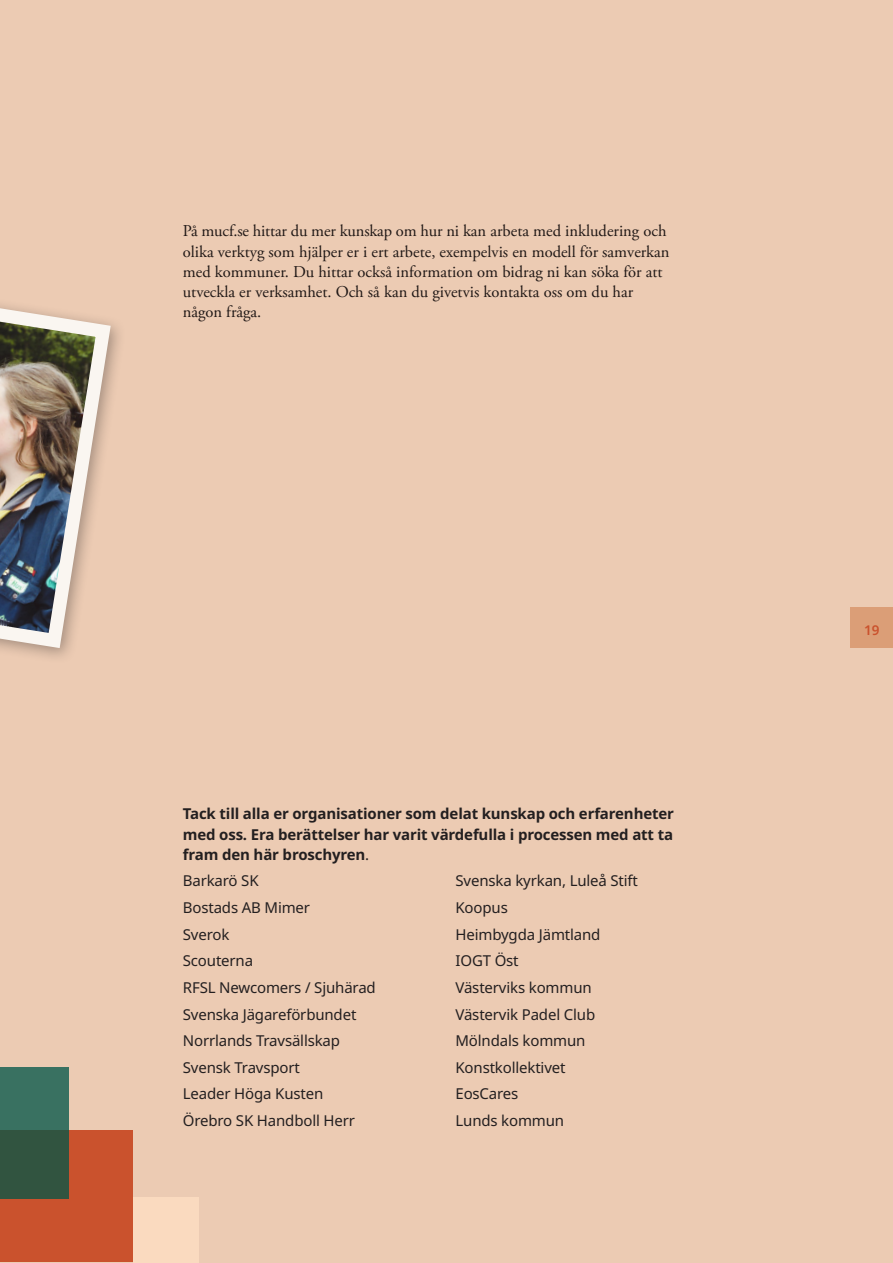
<style>
.page{position:relative;width:893px;height:1263px;background:#eccbb3}
.page>*{position:absolute;margin:0;border:0;box-sizing:border-box;transform-origin:0 0}
.BRÖDTEXT___Normal{font:16.5px/20.2px "Adobe Garamond Pro";color:#231f20}
.PUNKTLISTA_2{font:15px "Noto Sans";letter-spacing:-.01em;color:#231f20}
.PUNKTLISTA_2-2{font:700 15px/20.2px "Noto Sans";letter-spacing:-.01em;color:#231f20;text-align:justify}
.t1{font:600 13.5px "Noto Sans";color:#ca522d}
.s1{font-weight:400}
</style>
<div class="page">
<div style="left:133px;top:1197px;width:66px;height:66px;background:#fadabf"></div>
<div style="left:0;top:1130px;width:133px;height:131px;background:#ca522d"></div>
<svg style="left:0;top:1067px;width:69px;height:131px;background:#34614f"></svg>
<img style="left:0;top:305px;width:118px;height:351px">
<div style="left:850px;top:608px;width:43px;height:40px;background:#db9e77"></div>
<p class="BRÖDTEXT___Normal" style="left:183px;top:221px;width:488px">På mucf.se hittar du mer kunskap om hur ni kan arbeta med inkludering och olika verktyg som hjälper er i ert arbete, exempelvis en modell för samverkan med kommuner. Du hittar också information om bidrag ni kan söka för att utveckla er verksamhet. Och så kan du givetvis kontakta oss om du har någon fråga.</p>
<p class="PUNKTLISTA_2-2" style="left:183px;top:804px;width:493px">Tack till alla er organisationer som delat kunskap och erfarenheter med oss. Era berättelser har varit värdefulla i processen med att ta fram den här broschyren<span class="s1">.</span></p>
<p class="PUNKTLISTA_2" style="left:183px;top:870px;width:77px">Barkarö SK</p>
<p class="PUNKTLISTA_2" style="left:183px;top:897px;width:129px">Bostads AB Mimer</p>
<p class="PUNKTLISTA_2" style="left:183px;top:924px;width:48px">Sverok</p>
<p class="PUNKTLISTA_2" style="left:183px;top:950px;width:72px">Scouterna</p>
<p class="PUNKTLISTA_2" style="left:183px;top:977px;width:194px">RFSL Newcomers / Sjuhärad</p>
<p class="PUNKTLISTA_2" style="left:183px;top:1003px;width:175px">Svenska Jägareförbundet</p>
<p class="PUNKTLISTA_2" style="left:183px;top:1030px;width:159px">Norrlands Travsällskap</p>
<p class="PUNKTLISTA_2" style="left:183px;top:1057px;width:119px">Svensk Travsport</p>
<p class="PUNKTLISTA_2" style="left:183px;top:1083px;width:142px">Leader Höga Kusten</p>
<p class="PUNKTLISTA_2" style="left:183px;top:1110px;width:174px">Örebro SK Handboll Herr</p>
<p class="PUNKTLISTA_2" style="left:455px;top:870px;width:184px">Svenska kyrkan, Luleå Stift</p>
<p class="PUNKTLISTA_2" style="left:455px;top:897px;width:54px">Koopus</p>
<p class="PUNKTLISTA_2" style="left:455px;top:924px;width:146px">Heimbygda Jämtland</p>
<p class="PUNKTLISTA_2" style="left:455px;top:950px;width:65px">IOGT Öst</p>
<p class="PUNKTLISTA_2" style="left:455px;top:977px;width:138px">Västerviks kommun</p>
<p class="PUNKTLISTA_2" style="left:455px;top:1003px;width:141px">Västervik Padel Club</p>
<p class="PUNKTLISTA_2" style="left:455px;top:1030px;width:131px">Mölndals kommun</p>
<p class="PUNKTLISTA_2" style="left:455px;top:1057px;width:112px">Konstkollektivet</p>
<p class="PUNKTLISTA_2" style="left:455px;top:1083px;width:64px">EosCares</p>
<p class="PUNKTLISTA_2" style="left:455px;top:1110px;width:110px">Lunds kommun</p>
<p class="t1" style="left:864px;top:621px;width:17px">19</p>
</div>
